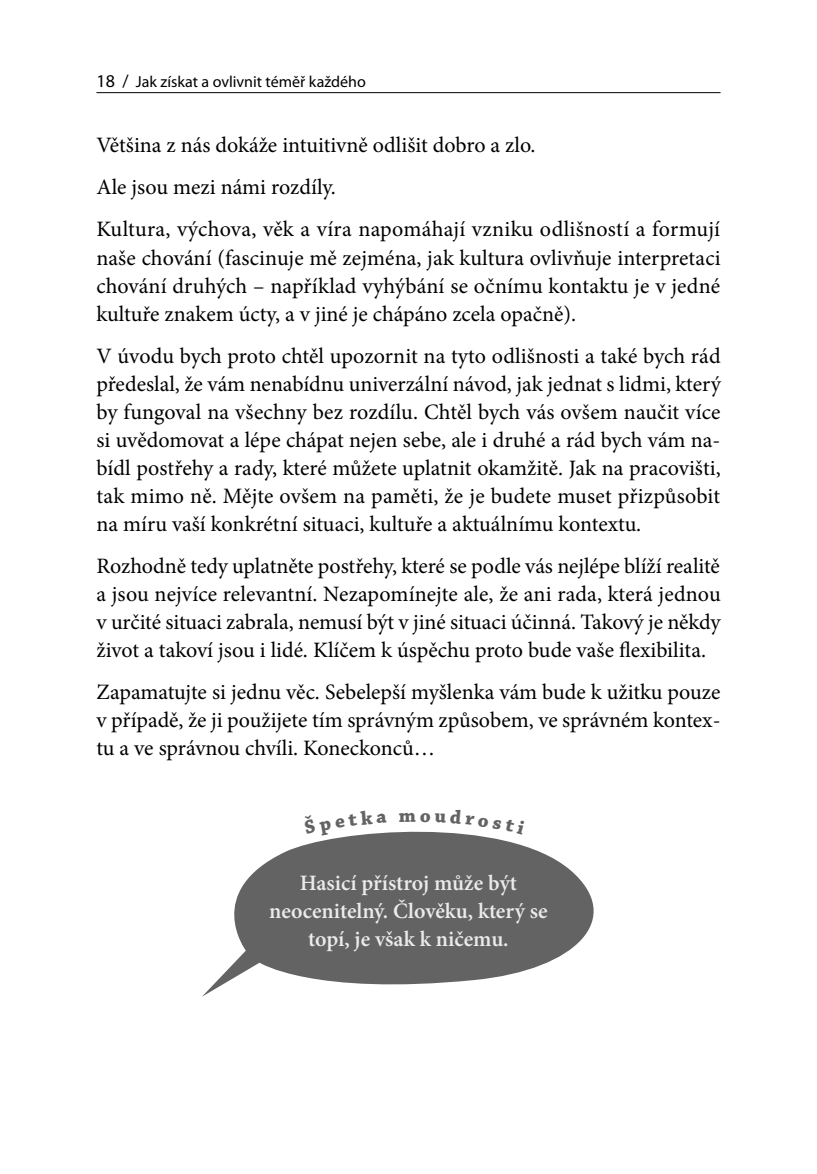
<style>
.page{position:relative;width:817px;height:1174px;background:#fff}
.page>*{position:absolute;margin:0;border:0;box-sizing:border-box;transform-origin:0 0}
.t1{font:22px/28px "Minion Pro";color:#000;text-align:justify}
.t2{font:600 22px/28px "Minion Pro";letter-spacing:-.005em;color:#ebebeb;text-align:center}
.t3{font:16px "Myriad Pro";color:#000}
.s1{font-size:18px}
</style>
<div class="page">
<hr style="left:96px;top:92px;width:624px;height:1px;background:#000">
<svg style="left:202px;top:832px;width:392px;height:164px;fill:#636363"></svg>
<svg style="left:303px;top:832px;width:83px;height:3px"></svg>
<svg style="left:399px;top:831px;width:126px;height:4px"></svg>
<p class="t3" style="left:96px;top:71px;width:271px"><span class="s1">18 /</span> Jak získat a ovlivnit téměř každého</p>
<p class="t1" style="left:96px;top:124px;width:625px;line-height:42.2px;text-align:left">Většina z nás dokáže intuitivně odlišit dobro a zlo.<br>Ale jsou mezi námi rozdíly.<br>Kultura, výchova, věk a víra napomáhají vzniku odlišností a formují</p>
<p class="t1" style="left:96px;top:243px;width:625px">naše chování (fascinuje mě zejména, jak kultura ovlivňuje interpretaci chování druhých – například vyhýbání se očnímu kontaktu je v jedné kultuře znakem úcty, a v jiné je chápáno zcela opačně).</p>
<p class="t1" style="left:96px;top:342px;width:626px">V úvodu bych proto chtěl upozornit na tyto odlišnosti a také bych rád předeslal, že vám nenabídnu univerzální návod, jak jednat s lidmi, který by fungoval na všechny bez rozdílu. Chtěl bych vás ovšem naučit více si uvědomovat a lépe chápat nejen sebe, ale i druhé a rád bych vám na&shy;bídl postřehy a rady, které můžete uplatnit okamžitě. Jak na pracovišti, tak mimo ně. Mějte ovšem na paměti, že je budete muset přizpůsobit na míru vaší konkrétní situaci, kultuře a aktuálnímu kontextu.</p>
<p class="t1" style="left:96px;top:552px;width:625px">Rozhodně tedy uplatněte postřehy, které se podle vás nejlépe blíží realitě a jsou nejvíce relevantní. Nezapomínejte ale, že ani rada, která jednou v určité situaci zabrala, nemusí být v jiné situaci účinná. Takový je někdy život a takoví jsou i lidé. Klíčem k úspěchu proto bude vaše flexibilita.</p>
<p class="t1" style="left:96px;top:678px;width:625px">Zapamatujte si jednu věc. Sebelepší myšlenka vám bude k užitku pouze v případě, že ji použijete tím správným způsobem, ve správném kontex&shy;tu a ve správnou chvíli. Koneckonců…</p>
<p class="t2" style="left:269px;top:869px;width:280px">Hasicí přístroj může být neocenitelný. Člověku, který se topí, je však k ničemu.</p>
</div>
